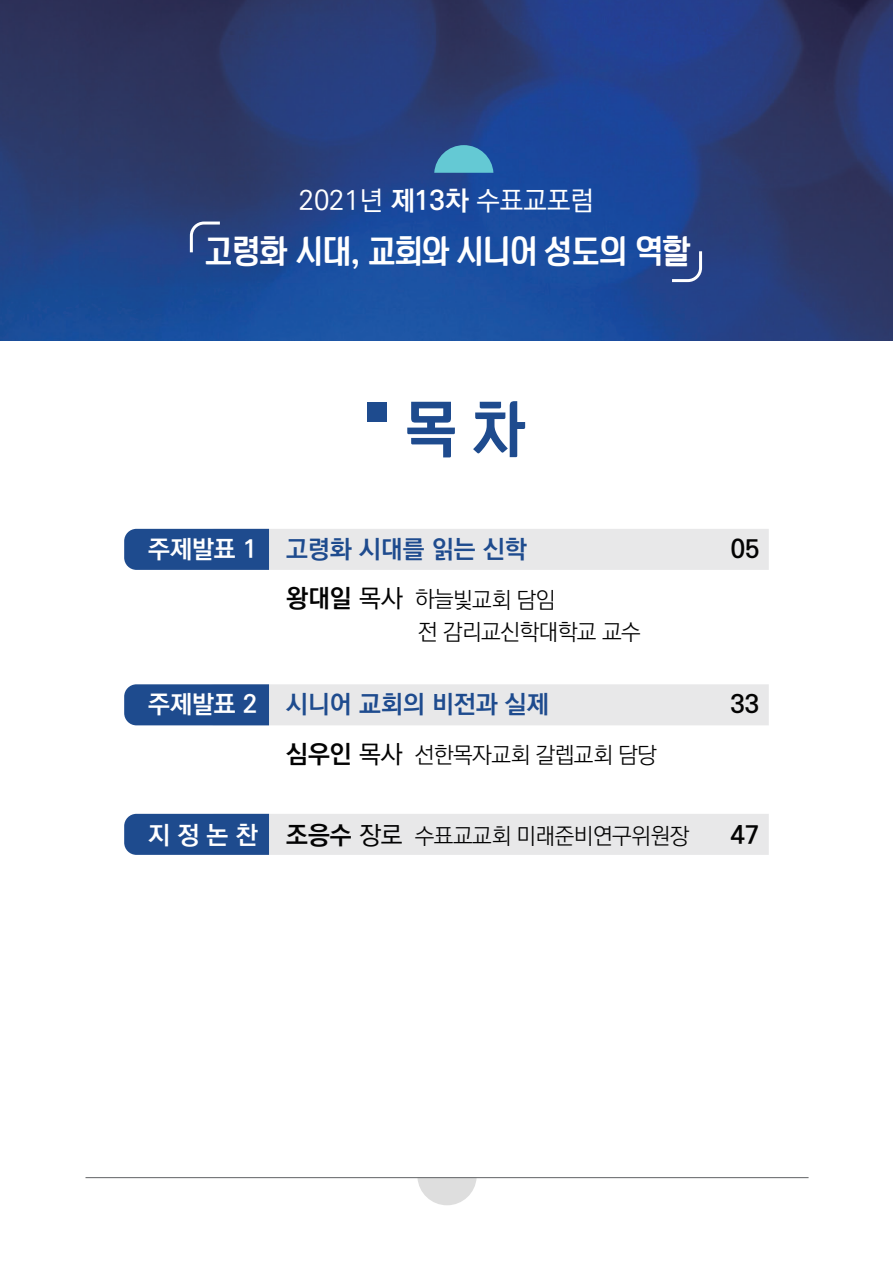
<style>
.page{position:relative;width:893px;height:1263px;background:#fff}
.page>*{position:absolute;margin:0;border:0;box-sizing:border-box;transform-origin:0 0}
.t1{font:700 58.05px "Atomy";color:#1e4b8e}
.t2{font:700 30.6px "Atomy";color:#fff}
.t3{font:500 27px "Ko Pub World Dotum";color:#fff}
.t4{font:700 25.05px "Ko Pub World Dotum";color:#1e4b8e}
.t5{font:700 25.05px "Ko Pub World Dotum";color:#030303}
.t6{font:300 22.65px/32.7px "Ko Pub World Dotum";letter-spacing:-.025em;color:#030303}
.s1{font-weight:700}
.s2{color:#fff}
.s3{font-weight:700;font-size:25.05px}
.s4{font-weight:500;font-size:25.05px}
.s5{font-weight:700;font-size:25.05px;color:#fff}
</style>
<div class="page">
<svg style="left:417px;top:1178px;width:60px;height:27px"></svg>
<img style="left:0;top:0;width:893px;height:341px">
<svg style="left:188px;top:220px;width:35px;height:35px"></svg>
<svg style="left:669px;top:248px;width:35px;height:36px"></svg>
<svg style="left:434px;top:145px;width:59px;height:28px;background:#53a9c3"></svg>
<div style="left:368px;top:403px;width:19px;height:19px;background:#1e4b8e"></div>
<svg style="left:124px;top:529px;width:645px;height:41px;background:#bac5d4"></svg>
<svg style="left:124px;top:684px;width:645px;height:41px;background:#bbc5d5"></svg>
<svg style="left:124px;top:814px;width:645px;height:41px;background:#bbc5d4"></svg>
<hr style="left:86px;top:1177px;width:723px;height:1px;background:#606264">
<p class="t3" style="left:299px;top:182px;width:297px">2021년 <span class="s1">제13차</span> 수표교포럼</p>
<h2 class="t2" style="left:205px;top:230px;width:487px">고령화 시대, 교회와 시니어 성도의 역할</h2>
<h1 class="t1" style="left:405px;top:390px;width:122px">목 차</h1>
<p class="t4" style="left:148px;top:531px;width:380px"><span class="s2">주제발표 1</span> 고령화 시대를 읽는 신학</p>
<p class="t6" style="left:418px;top:584px;width:225px;text-indent:-132px"><span class="s3">왕대일</span> <span class="s4">목사</span> 하늘빛교회 담임<br>전 감리교신학대학교 교수</p>
<p class="t4" style="left:148px;top:686px;width:402px"><span class="s2">주제발표 2</span> 시니어 교회의 비전과 실제</p>
<p class="t6" style="left:286px;top:739px;width:372px"><span class="s3">심우인</span> <span class="s4">목사</span> 선한목자교회 갈렙교회 담당</p>
<p class="t6" style="left:148px;top:820px;width:542px"><span class="s5">지 정 논 찬</span> <span class="s3">조응수</span> <span class="s4">장로</span> 수표교교회 미래준비연구위원장</p>
<p class="t5" style="left:731px;top:531px;width:30px">05</p>
<p class="t5" style="left:731px;top:686px;width:30px">33</p>
<p class="t5" style="left:731px;top:817px;width:30px">47</p>
</div>
